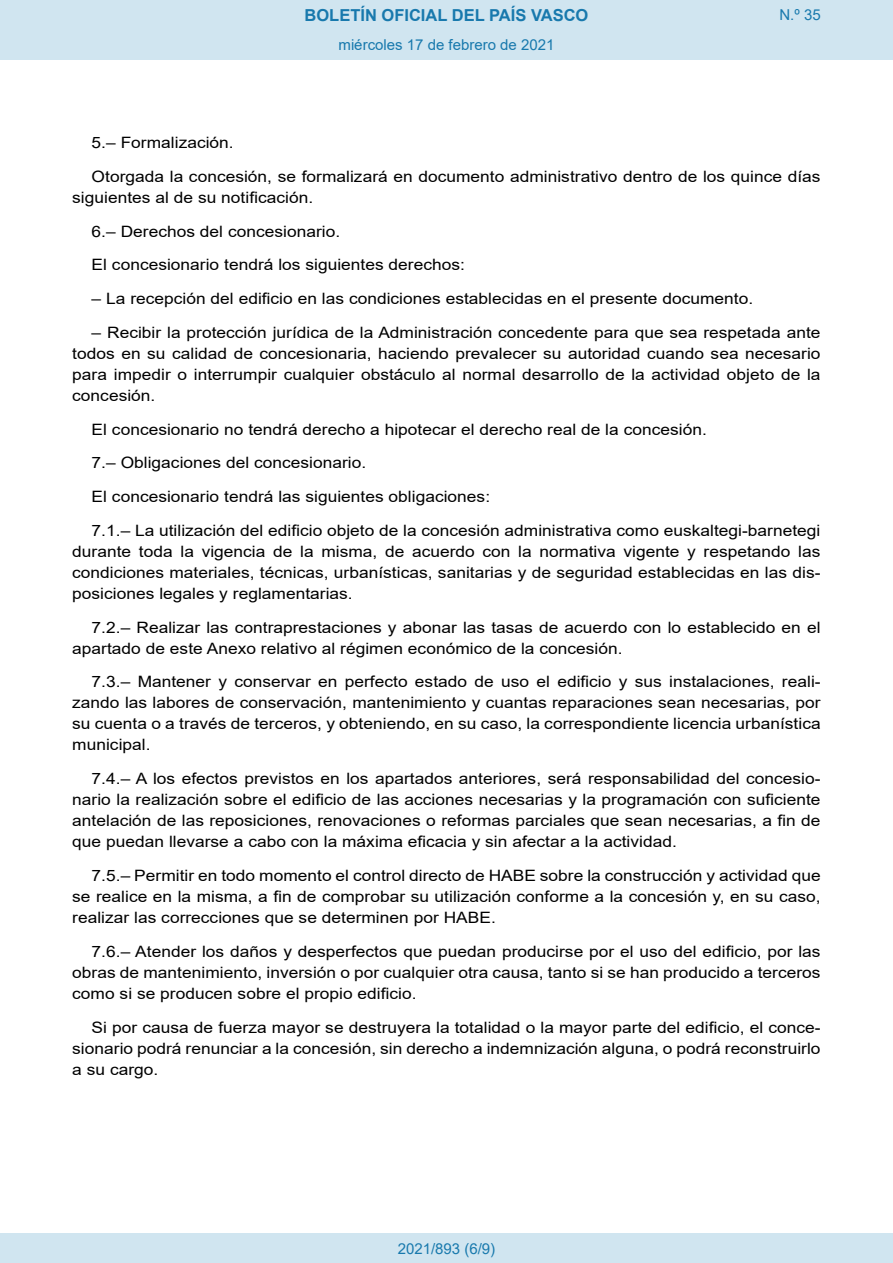
<style>
.page{position:relative;width:893px;height:1263px;background:#fff}
.page>*{position:absolute;margin:0;border:0;box-sizing:border-box;transform-origin:0 0}
.t1{font:700 16.5px "Arial";color:#1879ad}
.BOPVDetalle{font:15.6px/21px "Arial";color:#000;text-align:justify;scale:1.11 1}
.Paginacion_Centro{font:15px "Arial";color:#1879ad}
</style>
<div class="page">
<div style="left:0;top:0;width:893px;height:60px;background:#d0e5f0"></div>
<div style="left:0;top:1233px;width:893px;height:30px;background:#d0e5f0"></div>
<p class="t1" style="left:305px;top:3px;width:285px">BOLETÍN OFICIAL DEL PAÍS VASCO</p>
<p class="Paginacion_Centro" style="left:338px;top:35px;width:217px">miércoles 17 de febrero de 2021</p>
<p class="Paginacion_Centro" style="left:779px;top:5px;width:43px">N.º 35</p>
<p class="BOPVDetalle" style="left:92px;top:132px;width:130px">5.– Formalización.</p>
<p class="BOPVDetalle" style="left:72px;top:166px;width:676px;text-indent:19px">Otorgada la concesión, se formalizará en documento administrativo dentro de los quince días siguientes al de su notificación.</p>
<p class="BOPVDetalle" style="left:92px;top:221px;width:225px">6.– Derechos del concesionario.</p>
<p class="BOPVDetalle" style="left:92px;top:254px;width:338px">El concesionario tendrá los siguientes derechos:</p>
<p class="BOPVDetalle" style="left:92px;top:288px;width:597px">– La recepción del edificio en las condiciones establecidas en el presente documento.</p>
<p class="BOPVDetalle" style="left:72px;top:322px;width:676px;text-indent:19px">– Recibir la protección jurídica de la Administración concedente para que sea respetada ante todos en su calidad de concesionaria, haciendo prevalecer su autoridad cuando sea necesario para impedir o interrumpir cualquier obstáculo al normal desarrollo de la actividad objeto de la concesión.</p>
<p class="BOPVDetalle" style="left:92px;top:419px;width:556px">El concesionario no tendrá derecho a hipotecar el derecho real de la concesión.</p>
<p class="BOPVDetalle" style="left:92px;top:452px;width:249px">7.– Obligaciones del concesionario.</p>
<p class="BOPVDetalle" style="left:92px;top:486px;width:361px">El concesionario tendrá las siguientes obligaciones:</p>
<p class="BOPVDetalle" style="left:72px;top:520px;width:676px;text-indent:19px">7.1.– La utilización del edificio objeto de la concesión administrativa como euskaltegi-barnetegi durante toda la vigencia de la misma, de acuerdo con la normativa vigente y respetando las condiciones materiales, técnicas, urbanísticas, sanitarias y de seguridad establecidas en las dis&shy;posiciones legales y reglamentarias.</p>
<p class="BOPVDetalle" style="left:72px;top:617px;width:676px;text-indent:19px">7.2.– Realizar las contraprestaciones y abonar las tasas de acuerdo con lo establecido en el apartado de este Anexo relativo al régimen económico de la concesión.</p>
<p class="BOPVDetalle" style="left:72px;top:671px;width:676px;text-indent:19px">7.3.– Mantener y conservar en perfecto estado de uso el edificio y sus instalaciones, reali&shy;zando las labores de conservación, mantenimiento y cuantas reparaciones sean necesarias, por su cuenta o a través de terceros, y obteniendo, en su caso, la correspondiente licencia urbanística municipal.</p>
<p class="BOPVDetalle" style="left:72px;top:768px;width:676px;text-indent:19px">7.4.– A los efectos previstos en los apartados anteriores, será responsabilidad del concesio&shy;nario la realización sobre el edificio de las acciones necesarias y la programación con suficiente antelación de las reposiciones, renovaciones o reformas parciales que sean necesarias, a fin de que puedan llevarse a cabo con la máxima eficacia y sin afectar a la actividad.</p>
<p class="BOPVDetalle" style="left:72px;top:865px;width:676px;text-indent:19px">7.5.– Permitir en todo momento el control directo de HABE sobre la construcción y actividad que se realice en la misma, a fin de comprobar su utilización conforme a la concesión y, en su caso, realizar las correcciones que se determinen por HABE.</p>
<p class="BOPVDetalle" style="left:72px;top:941px;width:676px;text-indent:19px">7.6.– Atender los daños y desperfectos que puedan producirse por el uso del edificio, por las obras de mantenimiento, inversión o por cualquier otra causa, tanto si se han producido a terceros como si se producen sobre el propio edificio.</p>
<p class="BOPVDetalle" style="left:72px;top:1016px;width:676px;text-indent:19px">Si por causa de fuerza mayor se destruyera la totalidad o la mayor parte del edificio, el conce&shy;sionario podrá renunciar a la concesión, sin derecho a indemnización alguna, o podrá reconstruirlo a su cargo.</p>
<p class="Paginacion_Centro" style="left:398px;top:1238px;width:99px">2021/893 (6/9)</p>
</div>
